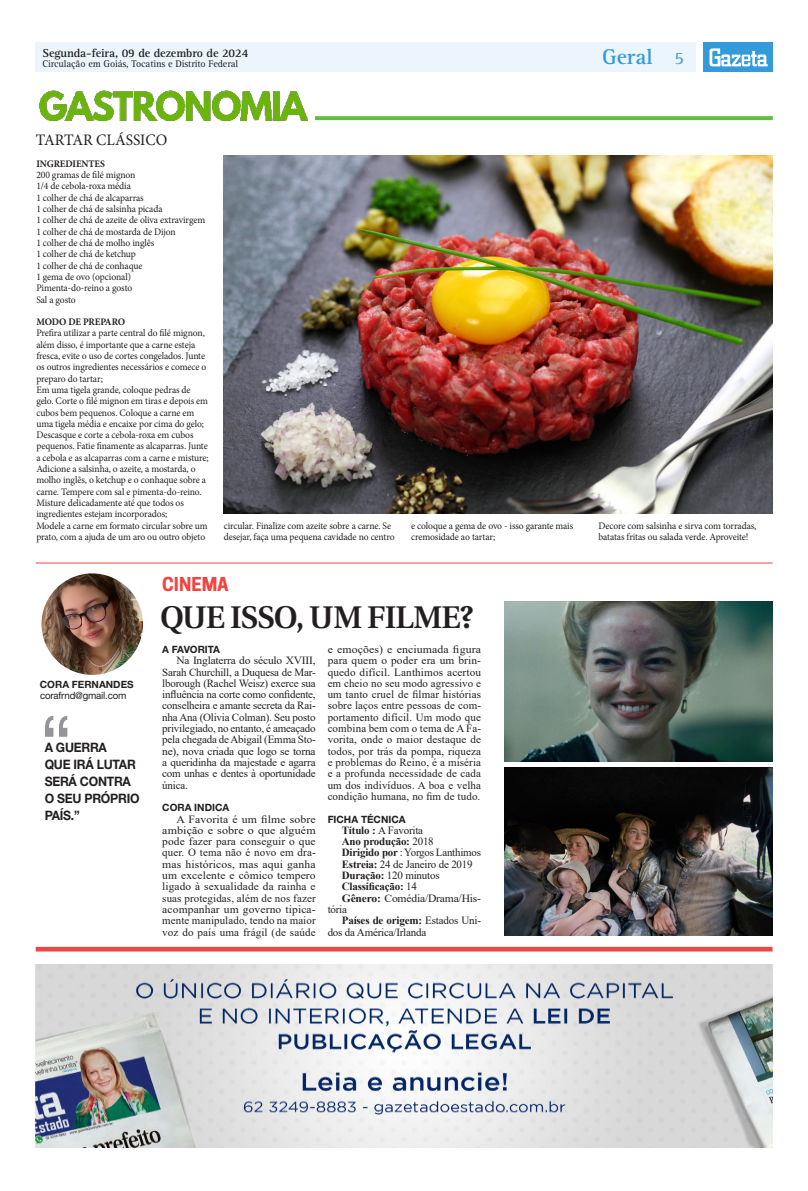
<style>
.page{position:relative;width:808px;height:1191px;background:#fff}
.page>*{position:absolute;margin:0;border:0;box-sizing:border-box;transform-origin:0 0}
.txt_colunas{font:80.9px "Helvetica Neue LT Std";color:#939598;scale:.94 1}
.Manchete{font:600 31.3px "Utopia";letter-spacing:-.025em;color:#231f20}
.t1{font:700 22px "Rotis Serif Std";color:#349ada}
.Retranca{font:700 18px "Cooper Hewitt";color:#ef4643}
.t2{font:18px "Rotis Serif Std";color:#349ada}
.Coluna_nome{font:16px "Minion Pro";color:#231f20}
.txt_colunas-2{font:700 13px/17px "Helvetica Neue LT Std";letter-spacing:-.02em;color:#231f20;scale:.94 1}
.t3{font:700 12px "Rotis Serif Std";letter-spacing:-.01em;color:#231f20}
.TExto_Corrido{font:11px/11.3px "Times New Roman";letter-spacing:-.015em;color:#231f20;text-align:justify;scale:1.08 1}
.TExto_Corrido-2{font:11px/11.3px "Times New Roman";letter-spacing:-.015em;color:#231f20;text-align:justify;scale:1.04 1}
.TExto_Corrido-3{font:11px/11.3px "Times New Roman";letter-spacing:-.015em;color:#231f20;text-align:justify;scale:1.07 1}
.TExto_Corrido-4{font:11px/11.3px "Times New Roman";letter-spacing:-.015em;color:#231f20}
.TExto_Corrido-5{font:700 11px "Times New Roman";letter-spacing:-.015em;color:#231f20}
.TExto_Corrido-6{font:11px/11.3px "Times New Roman";letter-spacing:-.015em;color:#231f20;scale:1.06 1}
.Intertítulo{font:10px/11.3px "Minion Pro";letter-spacing:-.01em;color:#231f20;scale:.96 1}
.t4{font:10px "Rotis Serif Std";letter-spacing:-.01em;color:#231f20}
.Intertítulo-2{font:700 10px "Helvetica Neue";color:#231f20}
.Intertítulo-3{font:700 10px "Minion Pro";letter-spacing:-.01em;color:#231f20;scale:.96 1}
.t5{font:10px "Helvetica Neue LT Std";letter-spacing:-.02em;color:#231f20}
.t6{font:700 10px "Helvetica Neue LT Std";color:#231f20}
.s1{font-weight:700}
.s2{font-weight:400}
</style>
<div class="page">
<div style="left:35px;top:43px;width:661px;height:29px;background:#ebf5fb"></div>
<div style="left:703px;top:43px;width:69px;height:29px;background:#349ada"></div>
<svg style="left:709px;top:48px;width:59px;height:18px"></svg>
<hr style="left:36px;top:947px;width:736px;height:4px;background:#ef4643">
<hr style="left:36px;top:562px;width:736px;height:1px;background:#ef4643">
<img style="left:42px;top:573px;width:101px;height:102px;border-radius:51px">
<img style="left:505px;top:601px;width:267px;height:161px">
<img style="left:505px;top:767px;width:267px;height:168px">
<img style="left:223px;top:155px;width:550px;height:358px">
<img style="left:39px;top:90px;width:269px;height:31px">
<svg style="left:315px;top:116px;width:458px;height:4px;background:#6abe4c"></svg>
<img style="left:35px;top:964px;width:737px;height:183px">
<p class="t3" style="left:43px;top:46px;width:207px">Segunda-feira, 09 de dezembro de 2024</p>
<p class="t4" style="left:43px;top:58px;width:197px">Circulação em Goiás, Tocatins e Distrito Federal</p>
<p class="t1" style="left:602px;top:44px;width:52px">Geral</p>
<p class="t2" style="left:674px;top:47px;width:11px">5</p>
<p class="Coluna_nome" style="left:36px;top:129px;width:133px">TARTAR CLÁSSICO</p>
<p class="Intertítulo-3" style="left:36px;top:157px;width:73px">INGREDIENTES</p>
<p class="Intertítulo" style="left:36px;top:169px;width:105px">200 gramas de filé mignon</p>
<p class="Intertítulo" style="left:36px;top:181px;width:100px">1/4 de cebola-roxa média</p>
<p class="Intertítulo" style="left:36px;top:192px;width:113px">1 colher de chá de alcaparras</p>
<p class="Intertítulo" style="left:36px;top:203px;width:133px">1 colher de chá de salsinha picada</p>
<p class="Intertítulo" style="left:36px;top:215px;width:177px">1 colher de chá de azeite de oliva extravirgem</p>
<p class="Intertítulo" style="left:36px;top:226px;width:147px">1 colher de chá de mostarda de Dijon</p>
<p class="Intertítulo" style="left:36px;top:237px;width:124px">1 colher de chá de molho inglês</p>
<p class="Intertítulo" style="left:36px;top:248px;width:105px">1 colher de chá de ketchup</p>
<p class="Intertítulo" style="left:36px;top:260px;width:112px">1 colher de chá de conhaque</p>
<p class="Intertítulo" style="left:36px;top:271px;width:100px">1 gema de ovo (opcional)</p>
<p class="Intertítulo" style="left:36px;top:282px;width:101px">Pimenta-do-reino a gosto</p>
<p class="Intertítulo" style="left:36px;top:294px;width:43px">Sal a gosto</p>
<p class="Intertítulo-3" style="left:36px;top:315px;width:94px">MODO DE PREPARO</p>
<p class="Intertítulo" style="left:36px;top:328px;width:179px">Prefira utilizar a parte central do filé mignon, além disso, é importante que a carne esteja fresca, evite o uso de cortes congelados. Junte os outros ingredientes necessários e comece o preparo do tartar;</p>
<p class="Intertítulo" style="left:36px;top:384px;width:180px">Em uma tigela grande, coloque pedras de gelo. Corte o filé mignon em tiras e depois em cubos bem pequenos. Coloque a carne em uma tigela média e encaixe por cima do gelo;</p>
<p class="Intertítulo" style="left:36px;top:429px;width:181px">Descasque e corte a cebola-roxa em cubos pequenos. Fatie finamente as alcaparras. Junte a cebola e as alcaparras com a carne e misture;</p>
<p class="Intertítulo" style="left:36px;top:463px;width:178px">Adicione a salsinha, o azeite, a mostarda, o molho inglês, o ketchup e o conhaque sobre a carne. Tempere com sal e pimenta-do-reino.<br>Misture delicadamente até que todos os ingredientes estejam incorporados;</p>
<p class="Intertítulo" style="left:36px;top:520px;width:180px">Modele a carne em formato circular sobre um prato, com a ajuda de um aro ou outro objeto</p>
<p class="Intertítulo" style="left:224px;top:520px;width:180px">circular. Finalize com azeite sobre a carne. Se desejar, faça uma pequena cavidade no centro</p>
<p class="Intertítulo" style="left:411px;top:520px;width:170px">e coloque a gema de ovo - isso garante mais cremosidade ao tartar;</p>
<p class="Intertítulo" style="left:598px;top:520px;width:166px">Decore com salsinha e sirva com torradas, batatas fritas ou salada verde. Aproveite!</p>
<p class="t6" style="left:40px;top:678px;width:95px">CORA FERNANDES</p>
<p class="t5" style="left:40px;top:689px;width:88px">corafrnd@gmail.com</p>
<p class="txt_colunas" style="left:40px;top:696px;width:36px">“</p>
<p class="txt_colunas-2" style="left:45px;top:738px;width:102px">A GUERRA<br>QUE IRÁ LUTAR<br>SERÁ CONTRA<br>O SEU PRÓPRIO<br>PAÍS.”</p>
<p class="Retranca" style="left:162px;top:574px;width:68px">CINEMA</p>
<p class="Manchete" style="left:160px;top:599px;width:315px">QUE ISSO, UM FILME?</p>
<p class="Intertítulo-2" style="left:162px;top:643px;width:59px">A FAVORITA</p>
<p class="TExto_Corrido-2" style="left:162px;top:654px;width:149px;text-indent:14px">Na Inglaterra do século XVIII, Sarah Churchill, a Duquesa de Mar&shy;lborough (Rachel Weisz) exerce sua influência na corte como confidente, conselheira e amante secreta da Rai&shy;nha Ana (Olivia Colman). Seu posto privilegiado, no entanto, é ameaçado pela chegada de Abigail (Emma Sto&shy;ne), nova criada que logo se torna a queridinha da majestade e agarra com unhas e dentes à oportunidade única.</p>
<p class="Intertítulo-2" style="left:162px;top:801px;width:69px">CORA INDICA</p>
<p class="TExto_Corrido-3" style="left:162px;top:813px;width:145px;text-indent:14px">A Favorita é um filme sobre ambição e sobre o que alguém pode fazer para conseguir o que quer. O tema não é novo em dra&shy;mas históricos, mas aqui ganha um excelente e cômico tempero ligado à sexualidade da rainha e suas protegidas, além de nos fazer acompanhar um governo tipica&shy;mente manipulado, tendo na maior voz do país uma frágil (de saúde</p>
<p class="TExto_Corrido" style="left:328px;top:643px;width:144px">e emoções) e enciumada figura para quem o poder era um brin&shy;quedo difícil. Lanthimos acertou em cheio no seu modo agressivo e um tanto cruel de filmar histórias sobre laços entre pessoas de com&shy;portamento difícil. Um modo que combina bem com o tema de A Fa&shy;vorita, onde o maior destaque de todos, por trás da pompa, riqueza e problemas do Reino, é a miséria e a profunda necessidade de cada um dos indivíduos. A boa e velha condição humana, no fim de tudo.</p>
<p class="Intertítulo-2" style="left:328px;top:812px;width:79px">FICHA TÉCNICA</p>
<p class="TExto_Corrido-4" style="left:342px;top:824px;width:83px"><span class="s1">Título :</span> A Favorita</p>
<p class="TExto_Corrido-5" style="left:342px;top:833px;width:93px">Ano produção: <span class="s2">2018</span></p>
<p class="TExto_Corrido-4" style="left:342px;top:846px;width:141px"><span class="s1">Dirigido por</span> : Yorgos Lanthimos</p>
<p class="TExto_Corrido-4" style="left:342px;top:858px;width:132px"><span class="s1">Estreia:</span> 24 de Janeiro de 2019</p>
<p class="TExto_Corrido-4" style="left:342px;top:869px;width:99px"><span class="s1">Duração:</span> 120 minutos</p>
<p class="TExto_Corrido-5" style="left:342px;top:878px;width:77px">Classificação: <span class="s2">14</span></p>
<p class="TExto_Corrido-6" style="left:328px;top:892px;width:146px;text-indent:14px"><span class="s1">Gênero:</span> Comédia/Drama/His&shy;tória</p>
<p class="TExto_Corrido-4" style="left:328px;top:914px;width:155px;text-indent:14px"><span class="s1">Países de origem:</span> Estados Uni&shy;dos da América/Irlanda</p>
</div>
